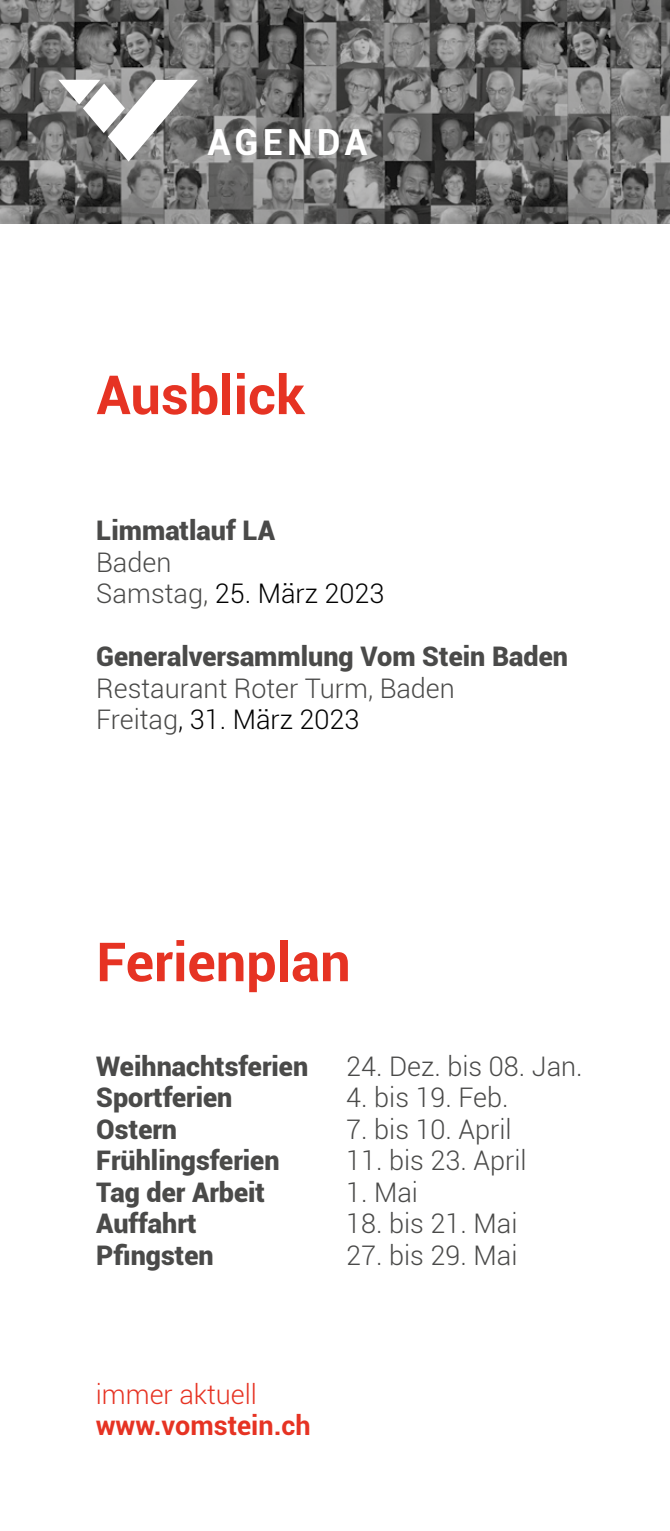
<style>
.page{position:relative;width:670px;height:1531px;background:#fff}
.page>*{position:absolute;margin:0;border:0;box-sizing:border-box;transform-origin:0 0}
.t1{font:700 54px "Roboto";color:#e63323}
.t2{font:700 36px "Roboto";letter-spacing:.12em;color:#fff}
.t3{font:300 27px/31.5px "Roboto";color:#4a4a49}
.t4{font:900 27px "Roboto";color:#4a4a49}
.t5{font:700 27px "Roboto";color:#e63323}
.t6{font:300 27px "Roboto";color:#e63323}
.s1{color:#000}
</style>
<div class="page">
<img style="left:0;top:0;width:670px;height:223px">
<svg style="left:58px;top:80px;width:140px;height:82px"></svg>
<h2 class="t2" style="left:207px;top:116px;width:162px">AGENDA</h2>
<h1 class="t1" style="left:96px;top:357px;width:210px">Ausblick</h1>
<p class="t4" style="left:96px;top:511px;width:180px">Limmatlauf LA</p>
<p class="t3" style="left:96px;top:545px;width:289px">Baden<br>Samstag, <span class="s1">25. März 2023</span></p>
<p class="t4" style="left:96px;top:637px;width:473px">Generalversammlung Vom Stein Baden</p>
<p class="t3" style="left:96px;top:671px;width:360px">Restaurant Roter Turm, Baden<br>Freitag<span class="s1">, 31. März 2023</span></p>
<h1 class="t1" style="left:96px;top:924px;width:256px">Ferienplan</h1>
<p class="t4" style="left:96px;top:1047px;width:213px">Weihnachtsferien</p>
<p class="t3" style="left:346px;top:1049px;width:238px">24. Dez. bis 08. Jan.</p>
<p class="t4" style="left:96px;top:1078px;width:138px">Sportferien</p>
<p class="t3" style="left:346px;top:1081px;width:164px">4. bis 19. Feb.</p>
<p class="t4" style="left:96px;top:1110px;width:82px">Ostern</p>
<p class="t3" style="left:346px;top:1112px;width:167px">7. bis 10. April</p>
<p class="t4" style="left:96px;top:1141px;width:185px">Frühlingsferien</p>
<p class="t3" style="left:346px;top:1144px;width:182px">11. bis 23. April</p>
<p class="t4" style="left:96px;top:1173px;width:170px">Tag der Arbeit</p>
<p class="t3" style="left:346px;top:1175px;width:73px">1. Mai</p>
<p class="t4" style="left:96px;top:1204px;width:102px">Auffahrt</p>
<p class="t3" style="left:346px;top:1207px;width:173px">18. bis 21. Mai</p>
<p class="t4" style="left:96px;top:1236px;width:119px">Pfingsten</p>
<p class="t3" style="left:346px;top:1238px;width:173px">27. bis 29. Mai</p>
<p class="t6" style="left:96px;top:1375px;width:163px">immer aktuell</p>
<p class="t5" style="left:96px;top:1406px;width:216px">www.vomstein.ch</p>
</div>
